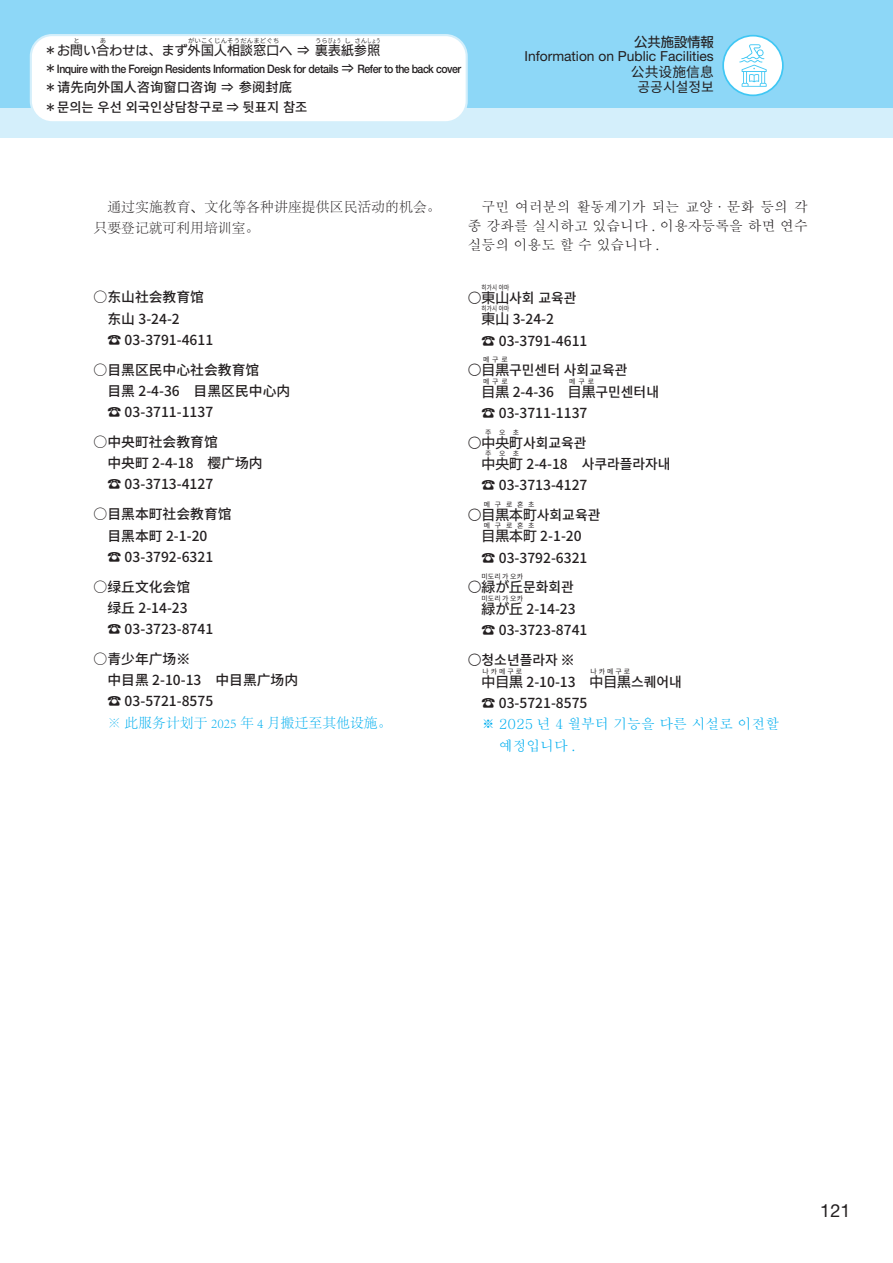
<style>
.page{position:relative;width:893px;height:1263px;background:#fff}
.page>*{position:absolute;margin:0;border:0;box-sizing:border-box;transform-origin:0 0}
.t1{font:18px "Helvetica Neue LT Std";color:#231f20}
.t2{font:500 13.8px/22.4px "Source Han Sans KR";color:#231f20}
.t3{font:500 13.8px/21.3px "Source Han Sans CN";color:#231f20}
.t4{font:500 13.8px/19.2px "Adobe Myungjo Std";color:#231f20;text-align:justify}
.t5{font:300 13.8px/21.3px "Adobe Song Std";letter-spacing:.005em;color:#231f20}
.t6{font:13.8px "Helvetica Neue LT Std";color:#231f20}
.t7{font:500 13.8px/21.3px "Adobe Myungjo Std";color:#00aeef}
.t8{font:300 13.8px "Adobe Song Std";color:#00aeef}
.t9{font:13.8px "Source Han Sans CN";color:#231f20}
.t10{font:13.8px "Source Han Sans KR";color:#231f20}
.t11{font:500 13.35px "Source Han Sans KR";color:#231f20}
.t12{font:500 13.35px "Source Han Sans CN";color:#231f20}
.t13{font:13.35px "UD Kakugo Large Pr 6 N M";color:#231f20}
.t14{font:12.75px "UD Kakugo Large Pr 6 N M";letter-spacing:.025em;color:#231f20}
.t15{font:500 11.7px "Helvetica Neue LT Std";letter-spacing:-.035em;color:#231f20;scale:.9 1}
.t16{font:6.9px "Source Han Sans KR";letter-spacing:.28em;color:#231f20}
.t17{font:6.9px "Source Han Sans KR";letter-spacing:.28em;color:#231f20;scale:.8 1}
.t18{font:6.45px "Source Han Sans CN";letter-spacing:.025em;color:#231f20}
.s1{font-family:"UD Kakugo Large Pr 6 N M";font-weight:400;font-size:12.75px}
.s2{font-family:"UD Kakugo Large Pr 6 N R";font-weight:400}
.s3{font-family:"UD Kakugo Large Pr 6 N M";font-weight:400}
</style>
<div class="page">
<div style="left:0;top:0;width:893px;height:111px;background:#8dd7f7"></div>
<div style="left:0;top:108px;width:893px;height:30px;background:#d4effb"></div>
<div style="left:723px;top:36px;width:60px;height:59px;background:#fff;border-radius:50%"></div>
<div style="left:722px;top:35px;width:62px;height:61px;border:2px solid #40c7f4;border-radius:50%"></div>
<svg style="left:739px;top:44px;width:28px;height:43px"></svg>
<div style="left:31px;top:35px;width:436px;height:87px;background:#fff;border-radius:21px"></div>
<div style="left:30px;top:34px;width:438px;height:89px;border:2px solid #d4effb;border-radius:21px"></div>
<p class="t18" style="left:74px;top:37px;width:8px">と</p>
<p class="t18" style="left:100px;top:37px;width:8px">あ</p>
<p class="t18" style="left:188px;top:37px;width:93px">がいこくじんそうだんまどぐち</p>
<p class="t18" style="left:315px;top:37px;width:28px">うらびょう</p>
<p class="t18" style="left:344px;top:37px;width:8px">し</p>
<p class="t18" style="left:354px;top:37px;width:28px">さんしょう</p>
<p class="t15" style="left:44px;top:62px;width:465px"><span class="s1">＊</span>Inquire with the Foreign Residents Information Desk for details <span class="s1">⇒</span> Refer to the back cover</p>
<p class="t12" style="left:44px;top:80px;width:249px"><span class="s1">＊</span>请先向外国人咨询窗口咨询 <span class="s1">⇒</span> 参阅封底</p>
<p class="t11" style="left:44px;top:100px;width:265px"><span class="s1">＊</span>문의는 우선 외국인상담창구로 <span class="s1">⇒</span> 뒷표지 참조</p>
<p class="t14" style="left:44px;top:43px;width:338px">＊お問い合わせは、まず外国人相談窓口へ ⇒ 裏表紙参照</p>
<p class="t13" style="left:634px;top:34px;width:81px">公共施設情報</p>
<p class="t6" style="left:524px;top:48px;width:191px">Information on Public Facilities</p>
<p class="t9" style="left:631px;top:64px;width:84px">公共设施信息</p>
<p class="t10" style="left:638px;top:79px;width:78px">공공시설정보</p>
<p class="t5" style="left:94px;top:197px;width:349px;text-indent:14px">通过实施教育<span class="s2">、</span>文化等各种讲座提供区民活动的机会。只要登记就可利用培训室。</p>
<p class="t4" style="left:468px;top:197px;width:342px;text-indent:14px">구민 여러분의 활동계기가 되는 교양・문화 등의 각 종 강좌를 실시하고 있습니다 . 이용자등록을 하면 연수 실등의 이용도 할 수 있습니다 .</p>
<p class="t3" style="left:107px;top:287px;width:107px;text-indent:-14px">○东山社会教育馆东山 3-24-2<br><span class="s2">☎</span> 03-3791-4611</p>
<p class="t3" style="left:107px;top:359px;width:185px;text-indent:-14px">○目黑区民中心社会教育馆<br>目黑 2-4-36 目黑区民中心内<span class="s2">☎</span> 03-3711-1137</p>
<p class="t3" style="left:107px;top:432px;width:157px;text-indent:-14px">○中央町社会教育馆<br>中央町 2-4-18 樱广场内<span class="s2">☎</span> 03-3713-4127</p>
<p class="t3" style="left:107px;top:504px;width:126px;text-indent:-14px">○目黑本町社会教育馆目黑本町 2-1-20<br><span class="s2">☎</span> 03-3792-6321</p>
<p class="t3" style="left:107px;top:576px;width:107px;text-indent:-14px">○绿丘文化会馆<br>绿丘 2-14-23<br><span class="s2">☎</span> 03-3723-8741</p>
<p class="t3" style="left:107px;top:648px;width:192px;text-indent:-14px">○青少年广场<span class="s3">※<br></span>中目黑 2-10-13 中目黑广场内<span class="s2">☎</span> 03-5721-8575</p>
<p class="t8" style="left:107px;top:715px;width:286px">※ 此服务计划于 2025 年 4 月搬迁至其他设施。</p>
<p class="t17" style="left:482px;top:284px;width:36px">히가시 야마</p>
<p class="t2" style="left:482px;top:308px;width:74px"><span class="s3">東山</span> 3-24-2</p>
<p class="t2" style="left:468px;top:287px;width:110px"><span class="s2">○</span><span class="s3">東山</span>사회 교육관</p>
<p class="t17" style="left:482px;top:305px;width:36px">히가시 야마</p>
<p class="t2" style="left:482px;top:330px;width:107px"><span class="s2">☎</span> 03-3791-4611</p>
<p class="t2" style="left:468px;top:360px;width:161px"><span class="s2">○</span><span class="s3">目黒</span>구민센터 사회교육관</p>
<p class="t16" style="left:483px;top:356px;width:26px">메구로</p>
<p class="t2" style="left:482px;top:381px;width:179px"><span class="s3">目黒</span> 2-4-36 <span class="s3">目黒</span>구민센터내</p>
<p class="t16" style="left:483px;top:377px;width:26px">메구로</p>
<p class="t16" style="left:569px;top:377px;width:26px">메구로</p>
<p class="t2" style="left:482px;top:402px;width:107px"><span class="s2">☎</span> 03-3711-1137</p>
<p class="t2" style="left:468px;top:432px;width:120px"><span class="s2">○</span><span class="s3">中央町</span>사회교육관</p>
<p class="t16" style="left:485px;top:428px;width:35px">주오초</p>
<p class="t2" style="left:482px;top:453px;width:191px"><span class="s3">中央町</span> 2-4-18 사쿠라플라자내</p>
<p class="t16" style="left:485px;top:450px;width:35px">주오초</p>
<p class="t2" style="left:482px;top:474px;width:107px"><span class="s2">☎</span> 03-3713-4127</p>
<p class="t2" style="left:468px;top:504px;width:134px"><span class="s2">○</span><span class="s3">目黒本町</span>사회교육관</p>
<p class="t16" style="left:484px;top:501px;width:52px">메구로혼초</p>
<p class="t2" style="left:482px;top:525px;width:102px"><span class="s3">目黒本町</span> 2-1-20</p>
<p class="t16" style="left:484px;top:522px;width:52px">메구로혼초</p>
<p class="t2" style="left:482px;top:547px;width:107px"><span class="s2">☎</span> 03-3792-6321</p>
<p class="t2" style="left:468px;top:576px;width:108px"><span class="s2">○</span><span class="s3">緑が丘</span>문화회관</p>
<p class="t16" style="left:482px;top:573px;width:43px">미도리 가 오카</p>
<p class="t2" style="left:482px;top:598px;width:96px"><span class="s3">緑が丘</span> 2-14-23</p>
<p class="t16" style="left:482px;top:594px;width:43px">미도리 가 오카</p>
<p class="t2" style="left:482px;top:619px;width:107px"><span class="s2">☎</span> 03-3723-8741</p>
<p class="t2" style="left:482px;top:649px;width:202px;text-indent:-14px"><span class="s2">○</span>청소년플라자 <span class="s3">※<br>中目黒</span> 2-10-13 <span class="s3">中目黒</span>스퀘어내</p>
<p class="t16" style="left:483px;top:667px;width:41px">나카메구로</p>
<p class="t16" style="left:590px;top:667px;width:41px">나카메구로</p>
<p class="t2" style="left:482px;top:692px;width:107px"><span class="s2">☎</span> 03-5721-8575</p>
<p class="t7" style="left:499px;top:714px;width:282px;text-indent:-17px">※ 2025 년 4 월부터 기능을 다른 시설로 이전할 예정입니다 .</p>
<h1 class="t1" style="left:820px;top:1200px;width:32px">121</h1>
</div>
